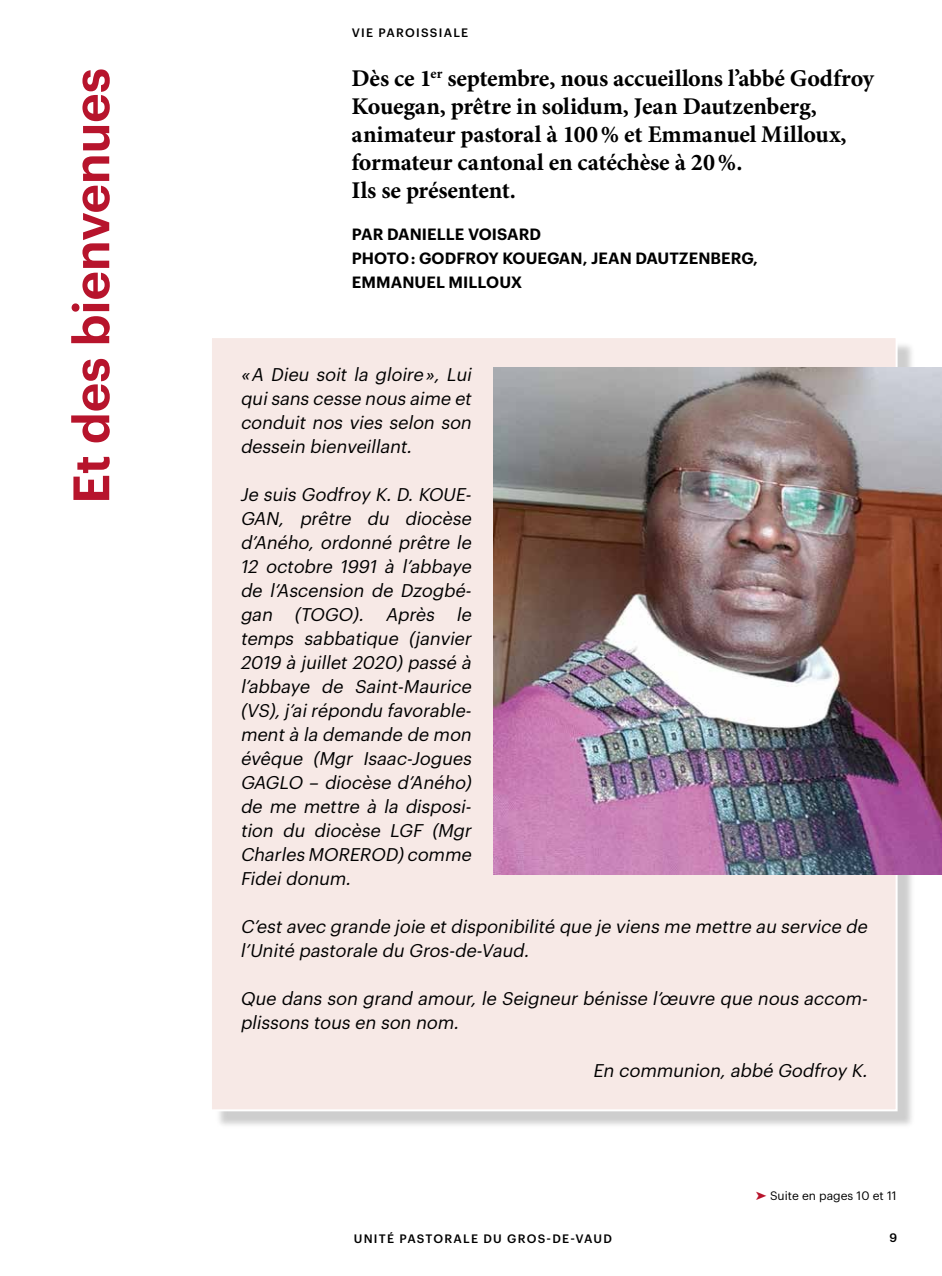
<style>
.page{position:relative;width:942px;height:1276px;background:#fff}
.page>*{position:absolute;margin:0;border:0;box-sizing:border-box;transform-origin:0 0}
.t1{font:600 50px "Graphik";color:#b7142c}
.t2{font:700 24px/28px "Minion Pro";letter-spacing:-.01em;color:#000}
.t3{font:italic 18px/24px "Graphik";color:#000;text-align:justify}
.t4{font:600 16px/24px "Graphik";letter-spacing:.005em;color:#000}
.t5{font:500 12px "Graphik";letter-spacing:.105em;color:#000}
.t6{font:12px "Graphik";color:#000}
.s1{color:#b7142c}
</style>
<div class="page">
<div style="left:215px;top:341px;width:699px;height:787px;background:#000;opacity:.2"></div>
<div style="left:212px;top:338px;width:686px;height:774px;background:#f7e9e6"></div>
<img style="left:493px;top:367px;width:448px;height:507px">
<h1 class="t1" style="left:53px;top:504px;width:437px;rotate:-90deg">Et des bienvenues</h1>
<p class="t5" style="left:352px;top:23px;width:118px">VIE PAROISSIALE</p>
<h2 class="t2" style="left:351px;top:64px;width:523px">Dès ce 1<sup>er</sup> septembre, nous accueillons l’abbé Godfroy Kouegan, prêtre in solidum, Jean Dautzenberg, animateur pastoral à 100% et Emmanuel Milloux, formateur cantonal en catéchèse à 20%.<br>Ils se présentent.</h2>
<p class="t4" style="left:352px;top:221px;width:407px">PAR DANIELLE VOISARD<br>PHOTO : GODFROY KOUEGAN, JEAN DAUTZENBERG,<br>EMMANUEL MILLOUX</p>
<p class="t3" style="left:240px;top:361px;width:236px">« A Dieu soit la gloire », Lui quisans cesse nous aime et conduit nos vies selon son dessein bienveillant.</p>
<p class="t3" style="left:240px;top:481px;width:236px">Je suis Godfroy K.D.KOUE-GAN, prêtre du diocèse d’Aného, ordonné prêtre le 12 octobre 1991 à l’abbaye de l’Ascension de Dzogbé&shy;gan (TOGO). Après le temps sabbatique (janvier 2019 à juillet2020)passé à l’abbaye de Saint-Maurice (VS),j’airépondu favorable&shy;mentà la demande de mon évêque (Mgr Isaac-Jogues GAGLO – diocèse d’Aného) de me mettre à la disposi&shy;tion du diocèse LGF (Mgr Charles MOREROD)comme Fideidonum.</p>
<p class="t3" style="left:240px;top:913px;width:632px">C’estavec grande joie etdisponibilité que je viens me mettre au service de l’Unité pastorale du Gros-de-Vaud.</p>
<p class="t3" style="left:240px;top:985px;width:632px">Que dans son grand amour,le Seigneurbénisse l’œuvre que nous accom&shy;plissons tous en son nom.</p>
<p class="t3" style="left:592px;top:1057px;width:280px">En communion,abbé Godfroy K.</p>
<p class="t6" style="left:755px;top:1187px;width:142px"><span class="s1">➤</span> Suite en pages 10 et 11</p>
<p class="t5" style="left:353px;top:1229px;width:260px">UNITÉ PASTORALE DU GROS-DE-VAUD</p>
<p class="t5" style="left:889px;top:1228px;width:9px">9</p>
</div>
